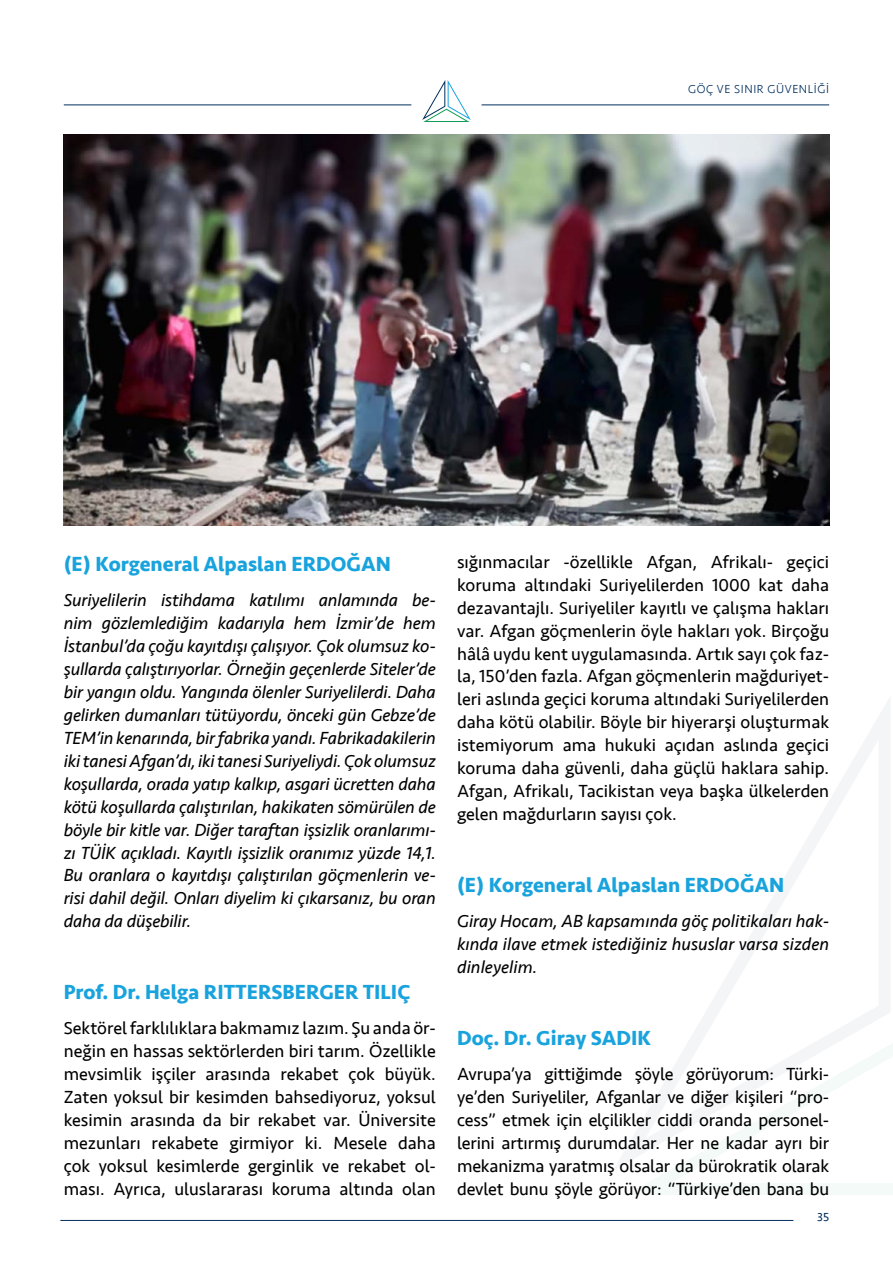
<style>
.page{position:relative;width:893px;height:1263px;background:#fff}
.page>*{position:absolute;margin:0;border:0;box-sizing:border-box;transform-origin:0 0}
.t1{font:700 21px "Seravek";color:#19a3dd}
.t2{font:18px/23px "Seravek";color:#000;text-align:justify}
.t3{font:italic 18px/23px "Seravek";letter-spacing:-.005em;color:#000;text-align:justify}
.t4{font:300 12px "Seravek";letter-spacing:.05em;color:#002f5e}
.t5{font:12px "Seravek";color:#002f5e}
</style>
<div class="page">
<hr style="left:64px;top:105px;width:347px;height:1px;background:#002f5e">
<hr style="left:60px;top:1220px;width:733px;height:1px;background:#002f5e">
<hr style="left:482px;top:105px;width:347px;height:1px;background:#002f5e">
<svg style="left:422px;top:80px;width:49px;height:42px"></svg>
<svg style="left:628px;top:1044px;width:265px;height:151px"></svg>
<svg style="left:614px;top:698px;width:277px;height:473px"></svg>
<img style="left:64px;top:135px;width:765px;height:391px">
<p class="t4" style="left:688px;top:82px;width:142px">GÖÇ VE SINIR GÜVENLİĞİ</p>
<p class="t1" style="left:64px;top:547px;width:329px">(E) Korgeneral Alpaslan ERDOĞAN</p>
<p class="t3" style="left:64px;top:588px;width:374px">Suriyelilerin istihdama katılımı anlamında be&shy;nim gözlemlediğim kadarıyla hem İzmir’de hem İstanbul’da çoğu kayıtdışı çalışıyor. Çok olumsuz ko&shy;şullarda çalıştırıyorlar. Örneğin geçenlerde Siteler’de bir yangın oldu. Yangında ölenler Suriyelilerdi. Daha gelirken dumanları tütüyordu, önceki gün Gebze’de TEM’in kenarında, bir fabrika yandı. Fabrikadakilerin iki tanesi Afgan’dı, iki tanesi Suriyeliydi. Çok olumsuz koşullarda, orada yatıp kalkıp, asgari ücretten daha kötü koşullarda çalıştırılan, hakikaten sömürülen de böyle bir kitle var. Diğer taraftan işsizlik oranlarımı&shy;zı TÜİK açıkladı. Kayıtlı işsizlik oranımız yüzde 14,1.<br>Bu oranlara o kayıtdışı çalıştırılan göçmenlerin ve&shy;risi dahil değil. Onları diyelim ki çıkarsanız, bu oran daha da düşebilir.</p>
<p class="t1" style="left:64px;top:975px;width:348px">Prof. Dr. Helga RITTERSBERGER TILIÇ</p>
<p class="t2" style="left:64px;top:1017px;width:374px">Sektörel farklılıklara bakmamız lazım. Şu anda ör&shy;neğin en hassas sektörlerden biri tarım. Özellikle mevsimlik işçiler arasında rekabet çok büyük.<br>Zaten yoksul bir kesimden bahsediyoruz, yoksul kesimin arasında da bir rekabet var. Üniversite mezunları rekabete girmiyor ki. Mesele daha çok yoksul kesimlerde gerginlik ve rekabet ol&shy;ması. Ayrıca, uluslararası koruma altında olan</p>
<p class="t2" style="left:457px;top:550px;width:374px">sığınmacılar -özellikle Afgan, Afrikalı- geçici koruma altındaki Suriyelilerden 1000 kat daha dezavantajlı. Suriyeliler kayıtlı ve çalışma hakları var. Afgan göçmenlerin öyle hakları yok. Birçoğu hâlâ uydu kent uygulamasında. Artık sayı çok faz&shy;la, 150’den fazla. Afgan göçmenlerin mağduriyet&shy;leri aslında geçici koruma altındaki Suriyelilerden daha kötü olabilir. Böyle bir hiyerarşi oluşturmak istemiyorum ama hukuki açıdan aslında geçici koruma daha güvenli, daha güçlü haklara sahip.<br>Afgan, Afrikalı, Tacikistan veya başka ülkelerden gelen mağdurların sayısı çok.</p>
<p class="t1" style="left:457px;top:868px;width:329px">(E) Korgeneral Alpaslan ERDOĞAN</p>
<p class="t3" style="left:457px;top:909px;width:374px">Giray Hocam, AB kapsamında göç politikaları hak&shy;kında ilave etmek istediğiniz hususlar varsa sizden dinleyelim.</p>
<p class="t1" style="left:457px;top:1021px;width:195px">Doç. Dr. Giray SADIK</p>
<p class="t2" style="left:457px;top:1063px;width:374px">Avrupa’ya gittiğimde şöyle görüyorum: Türki&shy;ye’den Suriyeliler, Afganlar ve diğer kişileri “pro&shy;cess” etmek için elçilikler ciddi oranda personel&shy;lerini artırmış durumdalar. Her ne kadar ayrı bir mekanizma yaratmış olsalar da bürokratik olarak devlet bunu şöyle görüyor: “Türkiye’den bana bu</p>
<p class="t5" style="left:817px;top:1207px;width:13px">35</p>
</div>
